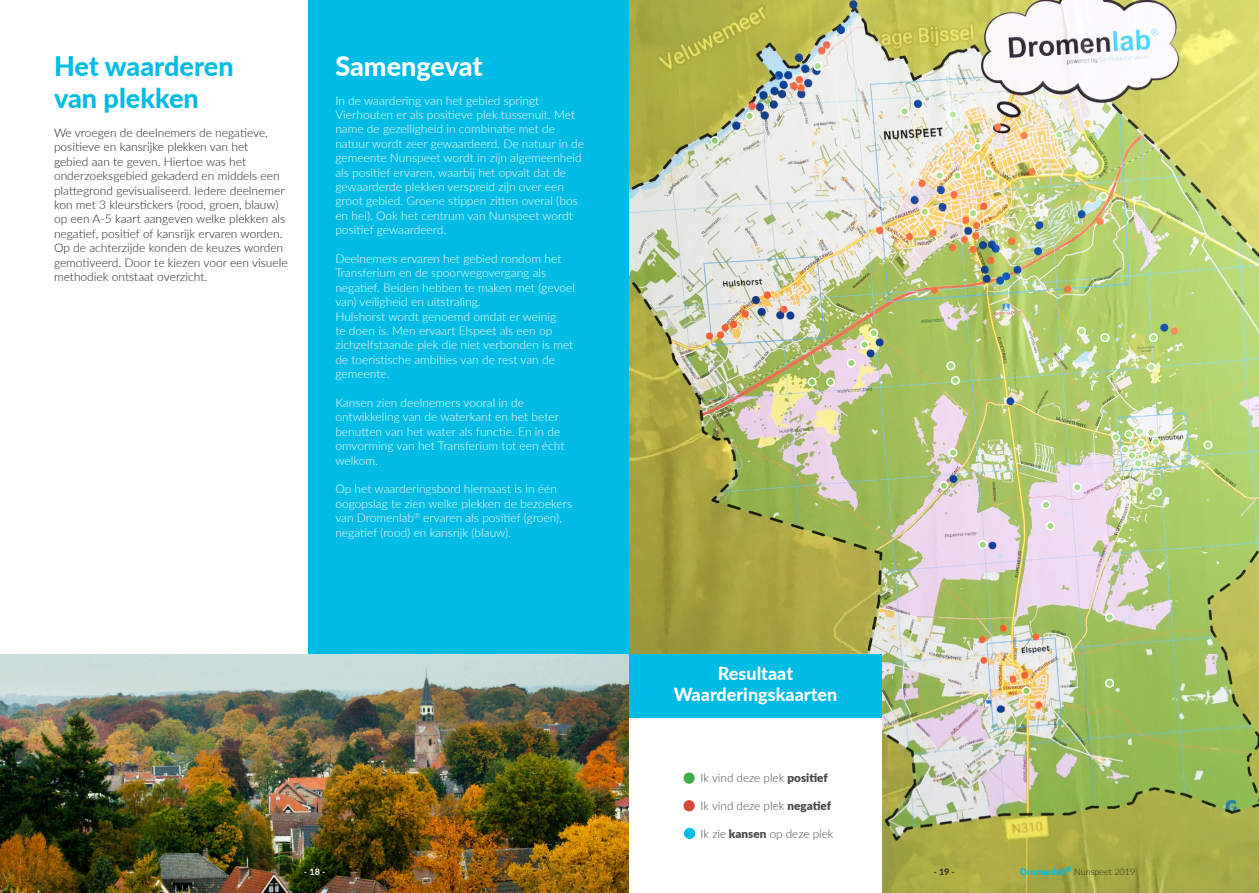
<style>
.page{position:relative;width:1259px;height:893px;background:#fff}
.page>*{position:absolute;margin:0;border:0;box-sizing:border-box;transform-origin:0 0}
.t1{font:800 27px "Lato";color:#00bce4}
.t2{font:800 27px "Lato";letter-spacing:-.005em;color:#fff}
.t3{font:800 18px "Lato";color:#fff}
.t4{font:300 12px/14.4px "Lato";color:#fff}
.t5{font:300 12px/14.4px "Lato";color:#231f20}
.t6{font:300 11.7px "Lato";color:#454647}
.t7{font:300 9px "Lato";color:#231f20}
.t8{font:700 9px "Lato";color:#fff}
.t9{font:700 9px "Lato";color:#231f20}
.s1{font-weight:900}
.s2{font-weight:900;color:#00bce4}
</style>
<div class="page">
<div style="left:308px;top:0;width:321px;height:893px;background:#00bce4"></div>
<img style="left:0;top:655px;width:629px;height:238px">
<img style="left:629px;top:0;width:630px;height:893px">
<div style="left:1041px;top:500px;width:9px;height:9px;border:2px solid #fff;border-radius:50%"></div>
<div style="left:978px;top:540px;width:9px;height:9px;border:2px solid #fff;border-radius:50%"></div>
<div style="left:1046px;top:521px;width:9px;height:9px;border:2px solid #fff;border-radius:50%"></div>
<div style="left:1105px;top:613px;width:9px;height:9px;border:2px solid #fff;border-radius:50%"></div>
<div style="left:1105px;top:679px;width:9px;height:9px;border:2px solid #fff;border-radius:50%"></div>
<div style="left:1022px;top:686px;width:9px;height:9px;border:2px solid #fff;border-radius:50%"></div>
<div style="left:1152px;top:487px;width:9px;height:9px;border:2px solid #fff;border-radius:50%"></div>
<div style="left:1072px;top:483px;width:9px;height:9px;border:2px solid #fff;border-radius:50%"></div>
<div style="left:948px;top:448px;width:9px;height:9px;border:2px solid #fff;border-radius:50%"></div>
<div style="left:939px;top:481px;width:9px;height:9px;border:2px solid #fff;border-radius:50%"></div>
<div style="left:1203px;top:440px;width:9px;height:10px;border:2px solid #fff;border-radius:50%"></div>
<div style="left:1151px;top:437px;width:9px;height:9px;border:2px solid #fff;border-radius:50%"></div>
<div style="left:1146px;top:428px;width:9px;height:9px;border:2px solid #fff;border-radius:50%"></div>
<div style="left:1146px;top:363px;width:9px;height:9px;border:2px solid #fff;border-radius:50%"></div>
<div style="left:1148px;top:333px;width:10px;height:9px;border:2px solid #fff;border-radius:50%"></div>
<div style="left:1100px;top:333px;width:9px;height:9px;border:2px solid #fff;border-radius:50%"></div>
<div style="left:1077px;top:327px;width:9px;height:9px;border:2px solid #fff;border-radius:50%"></div>
<div style="left:1099px;top:192px;width:9px;height:9px;border:2px solid #fff;border-radius:50%"></div>
<div style="left:1054px;top:130px;width:10px;height:9px;border:2px solid #fff;border-radius:50%"></div>
<div style="left:948px;top:110px;width:9px;height:9px;border:2px solid #fff;border-radius:50%"></div>
<div style="left:900px;top:107px;width:9px;height:9px;border:2px solid #fff;border-radius:50%"></div>
<div style="left:814px;top:62px;width:7px;height:8px;background:#aadb89;border-radius:50%"></div>
<div style="left:813px;top:62px;width:9px;height:9px;border:2px solid #fff;border-radius:50%"></div>
<div style="left:745px;top:111px;width:9px;height:10px;border:2px solid #fff;border-radius:50%"></div>
<div style="left:710px;top:136px;width:9px;height:9px;border:2px solid #fff;border-radius:50%"></div>
<div style="left:951px;top:376px;width:9px;height:9px;border:2px solid #fff;border-radius:50%"></div>
<div style="left:946px;top:361px;width:9px;height:9px;border:2px solid #fff;border-radius:50%"></div>
<div style="left:869px;top:329px;width:9px;height:9px;border:2px solid #fff;border-radius:50%"></div>
<div style="left:1135px;top:427px;width:9px;height:9px;border:2px solid #fff;border-radius:50%"></div>
<div style="left:1124px;top:430px;width:9px;height:9px;border:2px solid #fff;border-radius:50%"></div>
<div style="left:1111px;top:433px;width:9px;height:9px;border:2px solid #fff;border-radius:50%"></div>
<div style="left:1136px;top:439px;width:9px;height:9px;border:2px solid #fff;border-radius:50%"></div>
<div style="left:1141px;top:450px;width:9px;height:9px;border:2px solid #fff;border-radius:50%"></div>
<div style="left:1133px;top:459px;width:9px;height:9px;border:2px solid #fff;border-radius:50%"></div>
<div style="left:1127px;top:451px;width:9px;height:9px;border:2px solid #fff;border-radius:50%"></div>
<div style="left:1120px;top:445px;width:9px;height:9px;border:2px solid #fff;border-radius:50%"></div>
<div style="left:968px;top:209px;width:9px;height:9px;border:2px solid #fff;border-radius:50%"></div>
<div style="left:920px;top:207px;width:9px;height:9px;border:2px solid #fff;border-radius:50%"></div>
<div style="left:984px;top:168px;width:9px;height:9px;border:2px solid #fff;border-radius:50%"></div>
<div style="left:973px;top:142px;width:9px;height:9px;border:2px solid #fff;border-radius:50%"></div>
<div style="left:952px;top:171px;width:10px;height:9px;border:2px solid #fff;border-radius:50%"></div>
<div style="left:935px;top:171px;width:9px;height:9px;border:2px solid #fff;border-radius:50%"></div>
<div style="left:847px;top:358px;width:9px;height:10px;border:2px solid #fff;border-radius:50%"></div>
<div style="left:826px;top:377px;width:9px;height:10px;border:2px solid #fff;border-radius:50%"></div>
<div style="left:807px;top:377px;width:9px;height:10px;border:2px solid #fff;border-radius:50%"></div>
<div style="left:860px;top:340px;width:9px;height:9px;border:2px solid #fff;border-radius:50%"></div>
<div style="left:629px;top:679px;width:252px;height:214px;background:#fff"></div>
<div style="left:684px;top:773px;width:10px;height:10px;background:#3eae49;border-radius:50%"></div>
<div style="left:683px;top:772px;width:11px;height:12px;border:1px solid #3eae49;border-radius:50%"></div>
<div style="left:684px;top:801px;width:10px;height:10px;background:#d44635;border-radius:50%"></div>
<div style="left:683px;top:800px;width:11px;height:11px;border:1px solid #d44635;border-radius:50%"></div>
<div style="left:684px;top:828px;width:10px;height:10px;background:#00bce4;border-radius:50%"></div>
<div style="left:684px;top:828px;width:11px;height:11px;border:1px solid #00bce4;border-radius:50%"></div>
<div style="left:629px;top:655px;width:252px;height:63px;background:#00bce4"></div>
<p class="t1" style="left:54px;top:46px;width:181px">Het waarderen</p>
<p class="t1" style="left:54px;top:78px;width:146px">van plekken</p>
<p class="t5" style="left:54px;top:125px;width:235px">We vroegen de deelnemers de negatieve, positieve en kansrijke plekken van het<br>gebied aan te geven. Hiertoe was het onderzoeksgebied gekaderd en middels een plattegrond gevisualiseerd. Iedere deelnemer kon met 3 kleurstickers (rood, groen, blauw) op een A-5 kaart aangeven welke plekken als negatief, positief of kansrijk ervaren worden.<br>Op de achterzijde konden de keuzes worden gemotiveerd. Door te kiezen voor een visuele methodiek ontstaat overzicht.</p>
<p class="t2" style="left:335px;top:46px;width:149px">Samengevat</p>
<p class="t4" style="left:335px;top:93px;width:250px">In de waardering van het gebied springt Vierhouten er als positieve plek tussenuit. Met name de gezelligheid in combinatie met de natuur wordt zeer gewaardeerd. De natuur in de gemeente Nunspeet wordt in zijn algemeenheid als positief ervaren, waarbij het opvalt dat de gewaarderde plekken verspreid zijn over een groot gebied. Groene stippen zitten overal (bos en hei). Ook het centrum van Nunspeet wordt positief gewaardeerd.</p>
<p class="t4" style="left:335px;top:251px;width:241px">Deelnemers ervaren het gebied rondom het Transferium en de spoorwegovergang als negatief. Beiden hebben te maken met (gevoel van) veiligheid en uitstraling.</p>
<p class="t4" style="left:335px;top:309px;width:239px">Hulshorst wordt genoemd omdat er weinig<br>te doen is. Men ervaart Elspeet als een op zichzelfstaande plek die niet verbonden is met de toeristische ambities van de rest van de gemeente.</p>
<p class="t4" style="left:335px;top:395px;width:231px">Kansen zien deelnemers vooral in de ontwikkeling van de waterkant en het beter benutten van het water als functie. En in de omvorming van het Transferium tot een écht welkom.</p>
<p class="t4" style="left:335px;top:481px;width:238px">Op het waarderingsbord hiernaast is in één oogopslag te zien welke plekken de bezoekers van Dromenlab<sup>®</sup> ervaren als positief (groen), negatief (rood) en kansrijk (blauw).</p>
<p class="t3" style="left:718px;top:660px;width:77px">Resultaat</p>
<p class="t3" style="left:673px;top:681px;width:165px">Waarderingskaarten</p>
<p class="t6" style="left:700px;top:770px;width:129px">Ik vind deze plek <span class="s1">positief</span></p>
<p class="t6" style="left:700px;top:798px;width:132px">Ik vind deze plek <span class="s1">negatief</span></p>
<p class="t6" style="left:700px;top:826px;width:134px">Ik zie <span class="s1">kansen</span> op deze plek</p>
<p class="t8" style="left:304px;top:865px;width:23px">- 18 -</p>
<p class="t9" style="left:933px;top:865px;width:23px">- 19 -</p>
<p class="t7" style="left:1020px;top:866px;width:116px"><span class="s2">Dromenlab</span><sup>®</sup> Nunspeet 2019</p>
</div>
